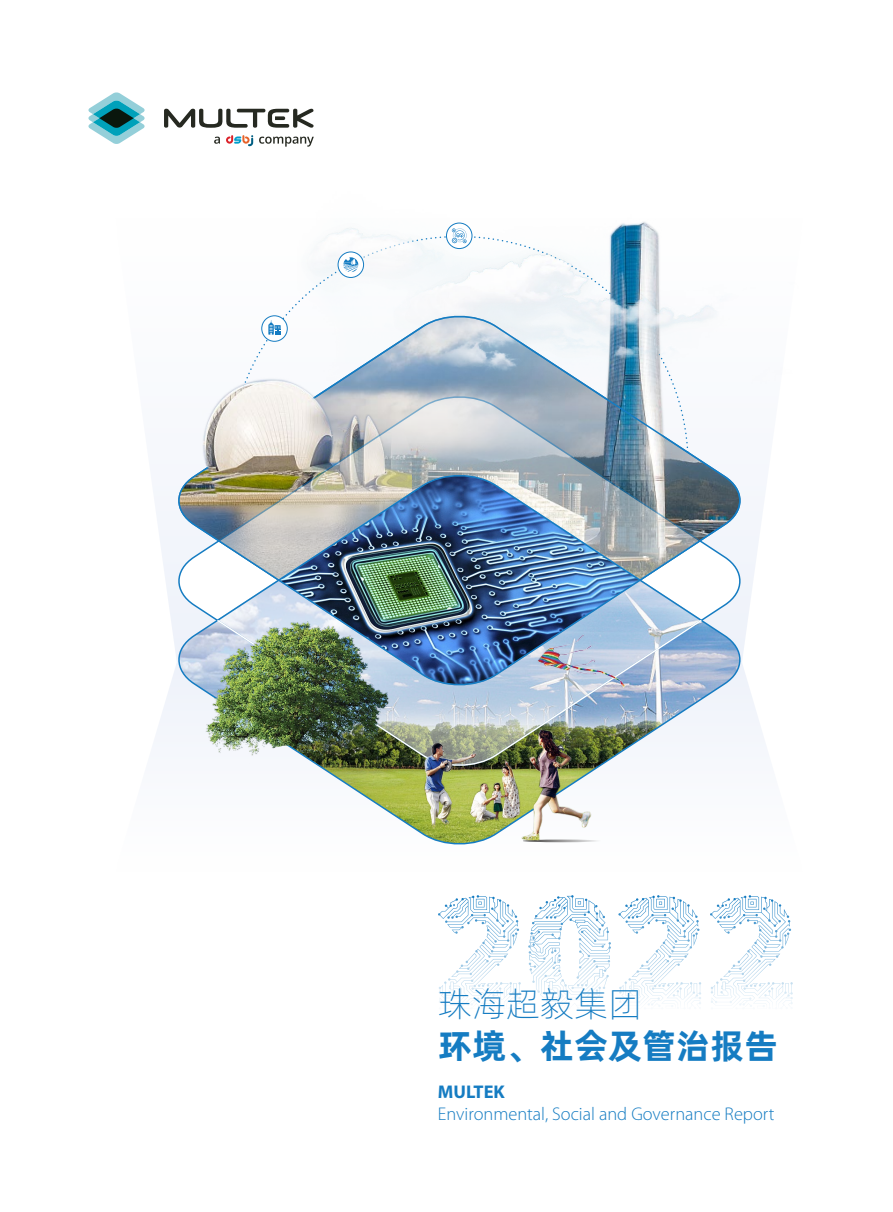
<style>
.page{position:relative;width:893px;height:1212px;background:#fff}
.page>*{position:absolute;margin:0;border:0;box-sizing:border-box;transform-origin:0 0}
.t1{font:700 34.5px "Alibaba Pu Hui Ti";color:#157cc2}
.t2{font:300 34.5px "Alibaba Pu Hui Ti";color:#157cc2}
.t3{font:300 18.45px "Myriad Pro";color:#157cc2}
.t4{font:700 18.45px "Myriad Pro";color:#157cc2}
</style>
<div class="page">
<svg style="left:161px;top:486px;width:605px;height:150px;fill:#f4f7fc"></svg>
<img style="left:298px;top:222px;width:418px;height:89px">
<svg style="left:264px;top:311px;width:453px;height:159px"></svg>
<img style="left:153px;top:320px;width:258px;height:224px">
<svg style="left:153px;top:675px;width:613px;height:72px;fill:#f4f7fc"></svg>
<svg style="left:172px;top:470px;width:573px;height:356px"></svg>
<svg style="left:438px;top:895px;width:83px;height:112px"></svg>
<svg style="left:618px;top:895px;width:83px;height:112px"></svg>
<svg style="left:710px;top:895px;width:83px;height:112px"></svg>
<svg style="left:528px;top:895px;width:83px;height:111px"></svg>
<img style="left:216px;top:392px;width:487px;height:226px">
<img style="left:276px;top:470px;width:367px;height:148px">
<svg style="left:503px;top:618px;width:200px;height:152px"></svg>
<svg style="left:338px;top:252px;width:26px;height:25px"></svg>
<div style="left:338px;top:252px;width:26px;height:26px;border:1px solid #157cc2;border-radius:50%"></div>
<svg style="left:343px;top:257px;width:15px;height:15px"></svg>
<div style="left:262px;top:316px;width:25px;height:25px;background:#fff;border-radius:50%"></div>
<div style="left:261px;top:315px;width:27px;height:27px;border:1px solid #157cc2;border-radius:50%"></div>
<svg style="left:268px;top:320px;width:13px;height:15px"></svg>
<svg style="left:446px;top:223px;width:26px;height:26px"></svg>
<div style="left:446px;top:223px;width:26px;height:26px;border:1px solid #157cc2;border-radius:50%"></div>
<svg style="left:452px;top:228px;width:15px;height:15px"></svg>
<img style="left:181px;top:602px;width:322px;height:195px">
<img style="left:409px;top:620px;width:239px;height:225px">
<svg style="left:88px;top:92px;width:57px;height:52px"></svg>
<svg style="left:164px;top:109px;width:150px;height:19px"></svg>
<svg style="left:214px;top:137px;width:6px;height:7px"></svg>
<svg style="left:259px;top:137px;width:55px;height:10px"></svg>
<svg style="left:226px;top:135px;width:27px;height:11px"></svg>
<h1 class="t2" style="left:438px;top:978px;width:206px">珠海超毅集团</h1>
<h1 class="t1" style="left:438px;top:1019px;width:342px">环境、社会及管治报告</h1>
<p class="t4" style="left:438px;top:1081px;width:68px">MULTEK</p>
<p class="t3" style="left:438px;top:1104px;width:338px">Environmental, Social and Governance Report</p>
</div>
